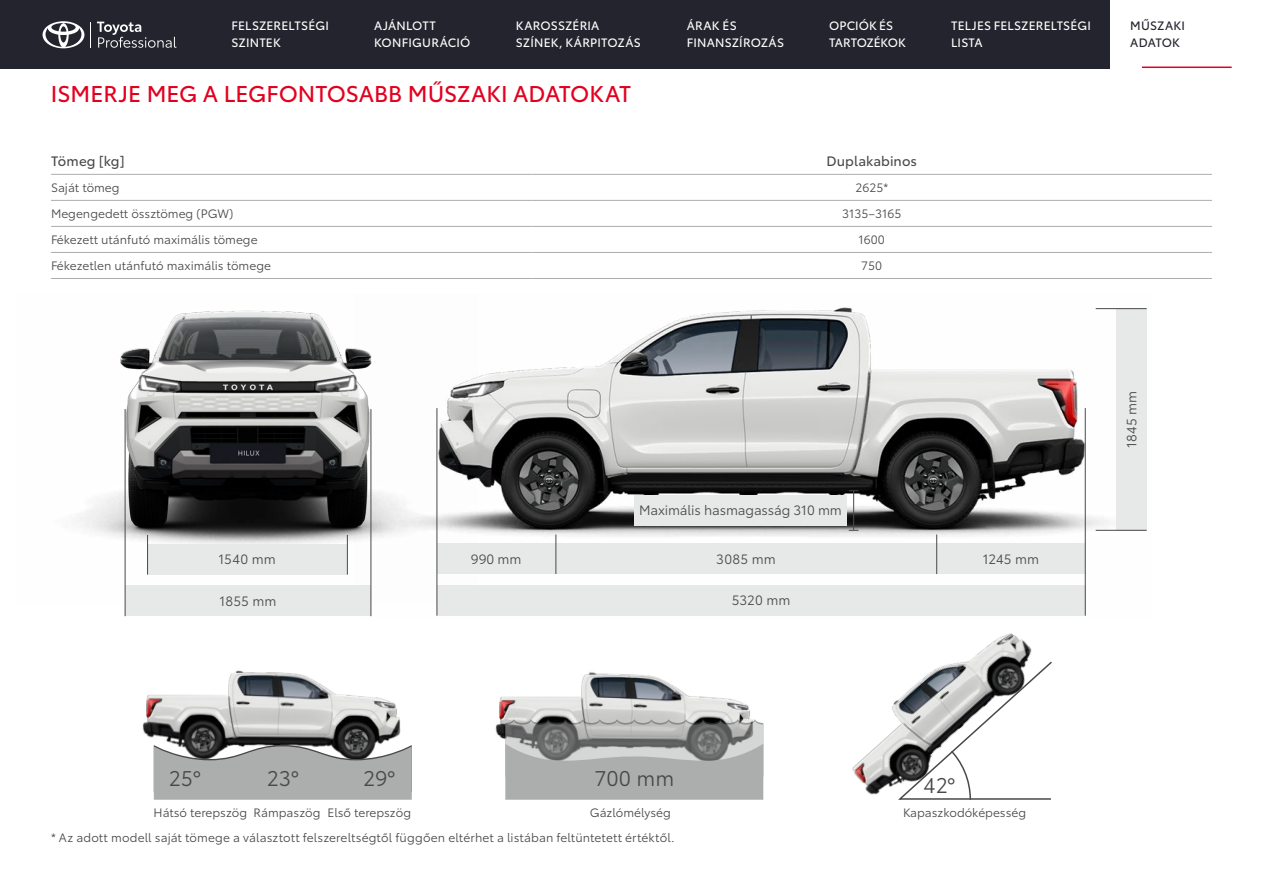
<style>
.page{position:relative;width:1263px;height:893px;background:#fff}
.page>*{position:absolute;margin:0;border:0;box-sizing:border-box;transform-origin:0 0}
.t1{font:22.5px "Toyota Type";color:#e3001f}
.t2{font:21px "Toyota Type";color:#494948}
.t3{font:13.5px "Toyota Type";letter-spacing:.005em;color:#494948}
.t4{font:13.35px "Toyota Type";letter-spacing:-.01em;color:#494948}
.t5{font:12px "Toyota Type";color:#494948}
.t6{font:12px/16.5px "Toyota Type";letter-spacing:.015em;color:#fff}
.t7{font:12px/16.5px "Toyota Type";letter-spacing:-.005em;color:#fff}
.t8{font:12px/16.5px "Toyota Type";letter-spacing:.02em;color:#23242d}
</style>
<div class="page">
<img style="left:142px;top:670px;width:259px;height:98px">
<img style="left:852px;top:633px;width:180px;height:162px">
<img style="left:495px;top:672px;width:269px;height:98px">
<svg style="left:896px;top:660px;width:156px;height:140px"></svg>
<svg style="left:154px;top:745px;width:258px;height:55px;background:#a8a9a9"></svg>
<svg style="left:505px;top:719px;width:258px;height:81px;background:#a2a3a3"></svg>
<img style="left:370px;top:307px;width:746px;height:310px">
<img style="left:77px;top:307px;width:400px;height:296px">
<div style="left:125px;top:585px;width:246px;height:31px;background:#e7e8e8"></div>
<div style="left:147px;top:544px;width:200px;height:31px;background:#e7e8e8"></div>
<div style="left:1116px;top:308px;width:31px;height:222px;background:#e7e8e8"></div>
<div style="left:437px;top:543px;width:118px;height:31px;background:#e7e8e8"></div>
<div style="left:937px;top:543px;width:148px;height:31px;background:#e7e8e8"></div>
<div style="left:634px;top:495px;width:213px;height:30px;background:#e7e8e8"></div>
<div style="left:556px;top:543px;width:380px;height:31px;background:#e7e8e8"></div>
<div style="left:437px;top:585px;width:648px;height:31px;background:#e7e8e8"></div>
<hr style="left:347px;top:535px;width:1px;height:40px;background:#494948">
<hr style="left:371px;top:409px;width:1px;height:207px;background:#494948">
<hr style="left:125px;top:409px;width:1px;height:207px;background:#494948">
<hr style="left:147px;top:535px;width:1px;height:40px;background:#494948">
<hr style="left:1096px;top:530px;width:51px;height:1px;background:#494948">
<hr style="left:1096px;top:308px;width:51px;height:1px;background:#494948">
<hr style="left:437px;top:408px;width:1px;height:208px;background:#494948">
<hr style="left:936px;top:534px;width:1px;height:40px;background:#494948">
<hr style="left:853px;top:490px;width:1px;height:40px;background:#494948">
<hr style="left:555px;top:534px;width:1px;height:40px;background:#494948">
<hr style="left:1085px;top:408px;width:1px;height:208px;background:#494948">
<div style="left:0;top:0;width:1263px;height:68px;background:#23242d"></div>
<svg style="left:97px;top:22px;width:80px;height:26px"></svg>
<svg style="left:90px;top:22px;width:1px;height:26px"></svg>
<svg style="left:43px;top:21px;width:41px;height:27px"></svg>
<div style="left:1111px;top:0;width:152px;height:68px;background:#fff"></div>
<hr style="left:1142px;top:67px;width:90px;height:1px;background:#e3001f">
<hr style="left:51px;top:200px;width:480px;height:1px;background:#acadad">
<hr style="left:531px;top:200px;width:681px;height:1px;background:#acadad">
<hr style="left:51px;top:226px;width:480px;height:1px;background:#acadad">
<hr style="left:531px;top:226px;width:681px;height:1px;background:#acadad">
<hr style="left:51px;top:252px;width:480px;height:1px;background:#acadad">
<hr style="left:531px;top:252px;width:681px;height:1px;background:#acadad">
<hr style="left:51px;top:278px;width:480px;height:1px;background:#acadad">
<hr style="left:531px;top:278px;width:681px;height:1px;background:#acadad">
<hr style="left:531px;top:174px;width:681px;height:1px;background:#acadad">
<hr style="left:51px;top:174px;width:480px;height:1px;background:#acadad">
<p class="t6" style="left:232px;top:17px;width:99px">FELSZERELTSÉGI<br>SZINTEK</p>
<p class="t6" style="left:374px;top:17px;width:98px">AJÁNLOTT<br>KONFIGURÁCIÓ</p>
<p class="t6" style="left:516px;top:17px;width:127px">KAROSSZÉRIA<br>SZÍNEK, KÁRPITOZÁS</p>
<p class="t6" style="left:687px;top:17px;width:99px">ÁRAK ÉS<br>FINANSZÍROZÁS</p>
<p class="t7" style="left:829px;top:17px;width:78px">OPCIÓK ÉS<br>TARTOZÉKOK</p>
<p class="t6" style="left:951px;top:17px;width:142px">TELJES FELSZERELTSÉGI<br>LISTA</p>
<p class="t8" style="left:1130px;top:17px;width:56px">MŰSZAKI<br>ADATOK</p>
<h1 class="t1" style="left:51px;top:77px;width:582px">ISMERJE MEG A LEGFONTOSABB MŰSZAKI ADATOKAT</h1>
<p class="t3" style="left:51px;top:151px;width:75px">Tömeg [kg]</p>
<p class="t3" style="left:826px;top:151px;width:92px">Duplakabinos</p>
<p class="t5" style="left:51px;top:179px;width:70px">Saját tömeg</p>
<p class="t5" style="left:855px;top:179px;width:34px">2625*</p>
<p class="t5" style="left:51px;top:205px;width:184px">Megengedett össztömeg (PGW)</p>
<p class="t5" style="left:842px;top:205px;width:61px">3135–3165</p>
<p class="t5" style="left:51px;top:231px;width:208px">Fékezett utánfutó maximális tömege</p>
<p class="t5" style="left:858px;top:231px;width:28px">1600</p>
<p class="t5" style="left:51px;top:257px;width:221px">Fékezetlen utánfutó maximális tömege</p>
<p class="t5" style="left:861px;top:257px;width:22px">750</p>
<p class="t4" style="left:218px;top:550px;width:59px">1540 mm</p>
<p class="t4" style="left:219px;top:591px;width:59px">1855 mm</p>
<p class="t4" style="left:639px;top:501px;width:204px">Maximális hasmagasság 310 mm</p>
<p class="t4" style="left:716px;top:549px;width:61px">3085 mm</p>
<p class="t4" style="left:732px;top:591px;width:60px">5320 mm</p>
<p class="t4" style="left:471px;top:549px;width:52px">990 mm</p>
<p class="t4" style="left:983px;top:549px;width:58px">1245 mm</p>
<h2 class="t2" style="left:169px;top:763px;width:34px">25°</h2>
<h2 class="t2" style="left:267px;top:763px;width:34px">23°</h2>
<h2 class="t2" style="left:363px;top:763px;width:34px">29°</h2>
<h2 class="t2" style="left:594px;top:763px;width:81px">700 mm</h2>
<h2 class="t2" style="left:923px;top:770px;width:33px">42°</h2>
<p class="t5" style="left:154px;top:804px;width:259px">Hátsó terepszög Rámpaszög Első terepszög</p>
<p class="t5" style="left:590px;top:804px;width:82px">Gázlómélység</p>
<p class="t5" style="left:903px;top:804px;width:125px">Kapaszkodóképesség</p>
<p class="t5" style="left:51px;top:829px;width:625px">* Az adott modell saját tömege a választott felszereltségtől függően eltérhet a listában feltüntetett értéktől.</p>
<p class="t4" style="left:1122px;top:448px;width:59px;rotate:-90deg">1845 mm</p>
</div>
